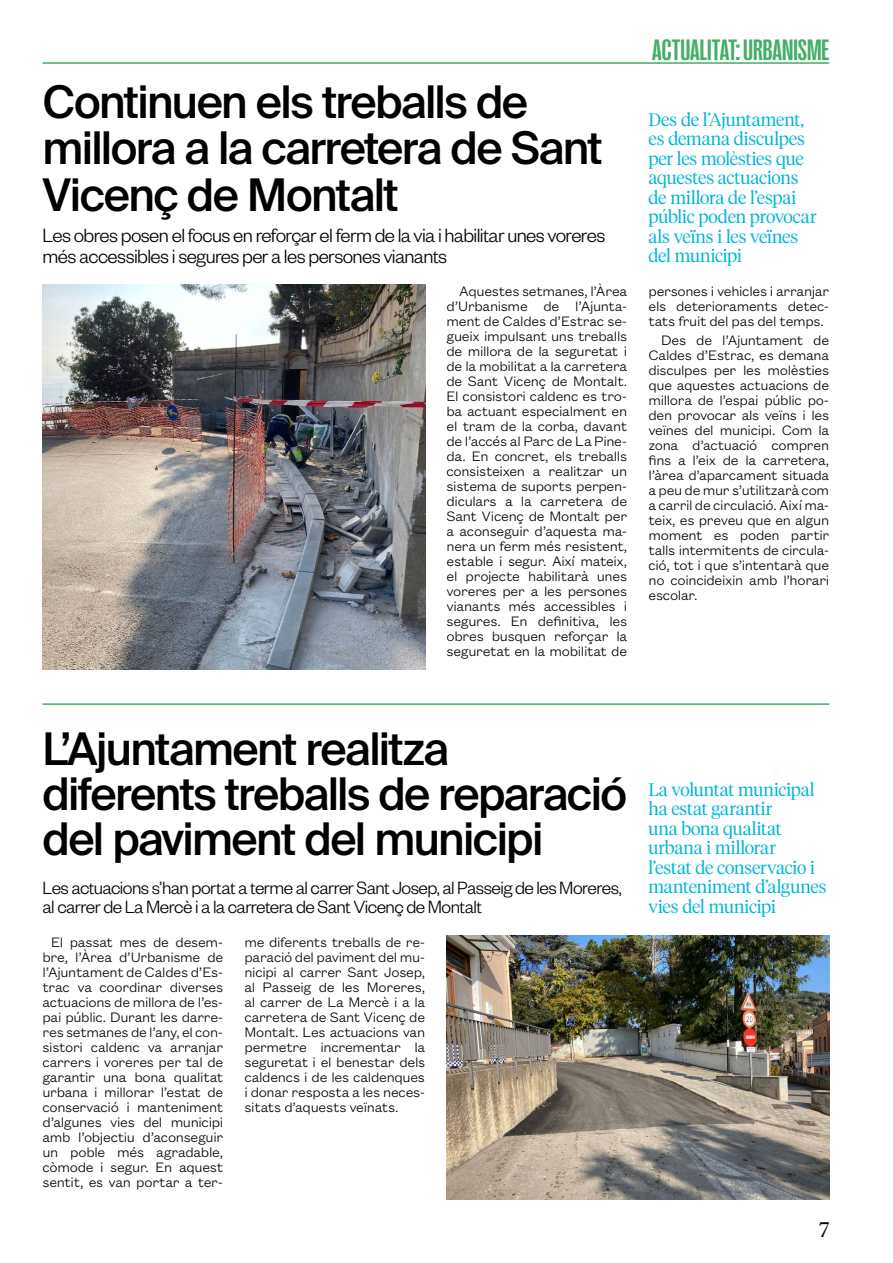
<style>
.page{position:relative;width:893px;height:1263px;background:#fff}
.page>*{position:absolute;margin:0;border:0;box-sizing:border-box;transform-origin:0 0}
.t1{font:500 45px/46.5px "Suisse Intl";letter-spacing:-.035em;color:#000}
.t2{font:700 30px "Right Grotesk Tight";color:#41af64}
.t3{font:300 21px/21px "Founders Grotesk";letter-spacing:-.025em;color:#000}
.t4{font:300 21px "Tiempos Headline";color:#000}
.t5{font:300 19.5px/19.5px "Founders Grotesk";letter-spacing:-.03em;color:#000}
.t6{font:300 18px/19.5px "Tiempos Headline";letter-spacing:-.01em;color:#00b5db}
.t7{font:300 15px/15px "Founders Grotesk Text";letter-spacing:-.02em;color:#000;text-align:justify}
</style>
<div class="page">
<hr style="left:43px;top:62px;width:786px;height:2px;background:#41af64">
<hr style="left:43px;top:703px;width:786px;height:2px;background:#41af64">
<img style="left:43px;top:285px;width:382px;height:385px">
<img style="left:446px;top:935px;width:383px;height:264px">
<h1 class="t1" style="left:43px;top:79px;width:562px">Continuen els treballs de millora a la carretera de Sant<br>Vicenç de Montalt</h1>
<h3 class="t3" style="left:43px;top:223px;width:564px">Les obres posen el focus en reforçar el ferm de la via i habilitar unes voreres més accessibles i segures per a les persones vianants</h3>
<h2 class="t2" style="left:652px;top:34px;width:179px">ACTUALITAT: URBANISME</h2>
<p class="t6" style="left:648px;top:109px;width:170px">Des de l’Ajuntament, es demana disculpes per les molèsties que aquestes actuacions de millora de l’espai públic poden provocar als veïns i les veïnes del municipi</p>
<p class="t7" style="left:446px;top:283px;width:182px;text-indent:13px">Aquestes setmanes, l’Àrea d’Urbanisme de l’Ajunta&shy;ment de Caldes d’Estrac se&shy;gueix impulsant uns treballs de millora de la seguretat i de la mobilitat a la carretera de Sant Vicenç de Montalt.<br>El consistori caldenc es tro&shy;ba actuant especialment en el tram de la corba, davant de l’accés al Parc de La Pine&shy;da. En concret, els treballs consisteixen a realitzar un sistema de suports perpen&shy;diculars a la carretera de Sant Vicenç de Montalt per a aconseguir d’aquesta ma&shy;nera un ferm més resistent, estable i segur. Així mateix, el projecte habilitarà unes voreres per a les persones vianants més accessibles i segures. En definitiva, les obres busquen reforçar la seguretat en la mobilitat de</p>
<p class="t7" style="left:648px;top:283px;width:182px">persones i vehicles i arranjar els deterioraments detec&shy;tats fruit del pas del temps.</p>
<p class="t7" style="left:648px;top:332px;width:182px;text-indent:13px">Des de l’Ajuntament de Caldes d’Estrac, es demana disculpes per les molèsties que aquestes actuacions de millora de l’espai públic po&shy;den provocar als veïns i les veïnes del municipi. Com la zona d’actuació compren fins a l’eix de la carretera, l’àrea d’aparcament situada a peu de mur s’utilitzarà com a carril de circulació. Així ma&shy;teix, es preveu que en algun moment es poden partir talls intermitents de circula&shy;ció, tot i que s’intentarà que no coincideixin amb l’horari escolar.</p>
<h1 class="t1" style="left:43px;top:727px;width:586px;line-height:45px">L’Ajuntament realitza diferents treballs de reparació del paviment del municipi</h1>
<h3 class="t5" style="left:43px;top:876px;width:581px">Les actuacions s’han portat a terme al carrer Sant Josep, al Passeig de les Moreres, al carrer de La Mercè i a la carretera de Sant Vicenç de Montalt</h3>
<p class="t7" style="left:43px;top:934px;width:182px;text-align:center">El passat mes de desem&shy;bre, l’Àrea d’Urbanisme de l’Ajuntament de Caldes d’Es&shy;trac va coordinar diverses actuacions de millora de l’es&shy;pai públic. Durant les darre&shy;res setmanes de l’any, el con&shy;sistori caldenc va arranjar carrers i voreres per tal de garantir una bona qualitat urbana i millorar l’estat de conservació i manteniment d’algunes vies del municipi amb l’objectiu d’aconseguir un poble més agradable, còmode i segur. En aquest sentit, es van portar a ter-</p>
<p class="t7" style="left:244px;top:934px;width:182px">me diferents treballs de re&shy;paració del paviment del mu&shy;nicipi al carrer Sant Josep, al Passeig de les Moreres, al carrer de La Mercè i a la carretera de Sant Vicenç de Montalt. Les actuacions van permetre incrementar la seguretat i el benestar dels caldencs i de les caldenques i donar resposta a les neces&shy;sitats d’aquests veïnats.</p>
<p class="t6" style="left:648px;top:779px;width:180px">La voluntat municipal ha estat garantir<br>una bona qualitat urbana i millorar<br>l’estat de conservacio i manteniment d’algunes vies del municipi</p>
<h3 class="t4" style="left:819px;top:1216px;width:12px">7</h3>
</div>
